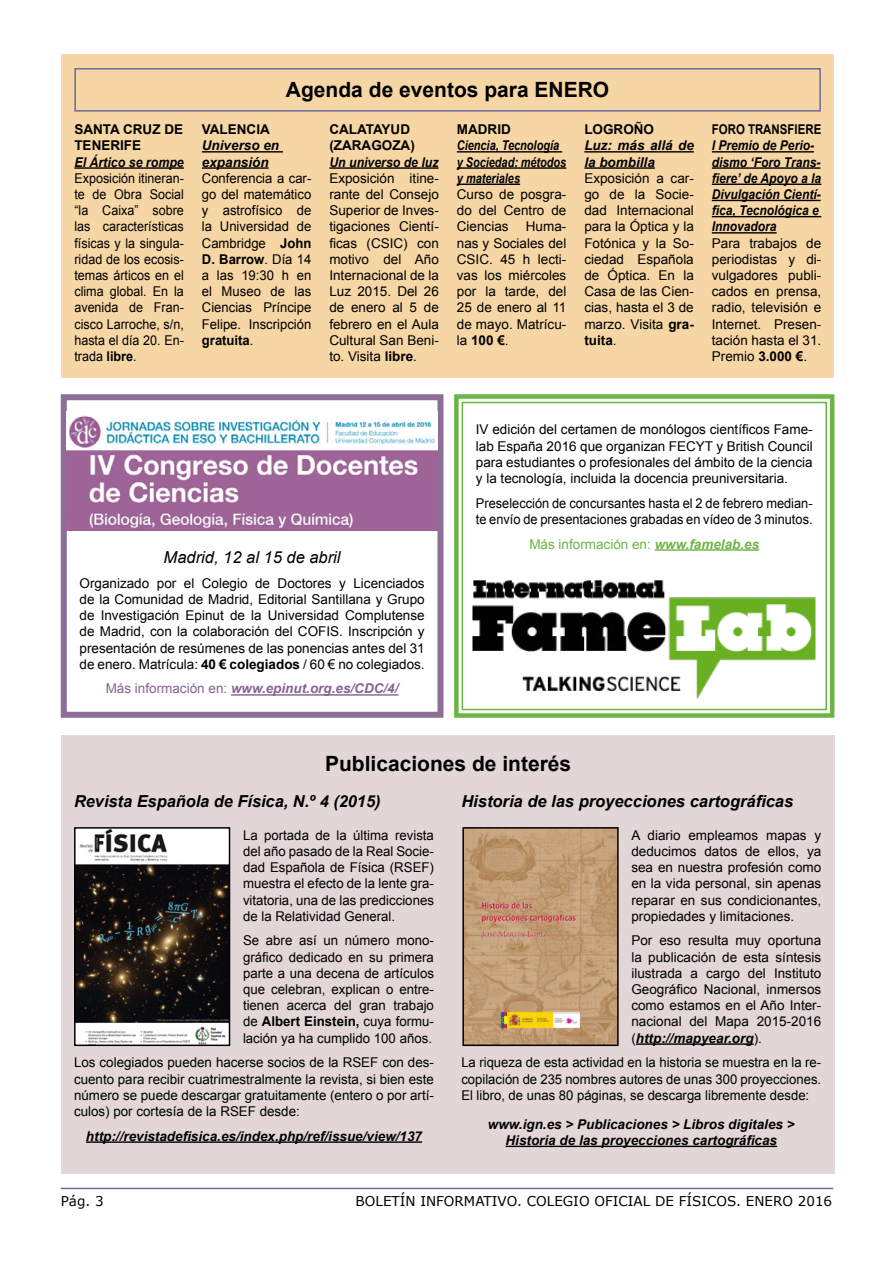
<style>
.page{position:relative;width:893px;height:1263px;background:#fff}
.page>*{position:absolute;margin:0;border:0;box-sizing:border-box;transform-origin:0 0}
.t1{font:700 21px "Arial";color:#000}
.t2{font:italic 700 16.5px "Arial";color:#000}
.t3{font:italic 16.5px "Arial";color:#000}
.t4{font:13.5px/16.2px "Arial";color:#000;text-align:justify}
.t5{font:13.5px/16.2px "Arial";color:#000;text-align:justify;scale:.93 1}
.t6{font:italic 700 13.5px/16.2px "Arial";color:#000}
.t7{font:13.5px/16.2px "Arial";color:#000;scale:.95 1}
.t8{font:italic 700 13.5px/16.2px "Arial";color:#000;scale:.89 1}
.t9{font:700 13.5px/16.2px "Arial";color:#000}
.t10{font:13.5px "Verdana";color:#000}
.t11{font:italic 700 13.5px/16.2px "Arial";color:#000;scale:.81 1}
.t12{font:italic 700 13.5px "Arial";color:#856391}
.t13{font:13.5px "Arial";color:#6cb545}
.t14{font:italic 700 13.5px "Arial";color:#000;scale:.92 1}
.t15{font:italic 700 13.5px "Arial";color:#000;scale:.91 1}
.t16{font:700 13.5px "Arial";color:#000;scale:.85 1}
.s1{font-weight:700}
.s2{font-weight:700;font-style:italic}
.s3{font-weight:400;font-style:normal}
</style>
<div class="page">
<div style="left:61px;top:735px;width:773px;height:438px;background:#e3d6d8"></div>
<hr style="left:86px;top:1141px;width:336px;height:2px;background:#000">
<hr style="left:61px;top:1188px;width:772px;height:1px;background:#6d6a9d">
<hr style="left:636px;top:1043px;width:118px;height:2px;background:#000">
<hr style="left:505px;top:1146px;width:272px;height:1px;background:#000">
<img style="left:77px;top:830px;width:150px;height:213px">
<div style="left:74px;top:827px;width:156px;height:219px;border:2px solid #000"></div>
<img style="left:465px;top:830px;width:151px;height:213px">
<div style="left:462px;top:827px;width:157px;height:219px;border:2px solid #000"></div>
<div style="left:62px;top:54px;width:772px;height:324px;background:#f6d6a4"></div>
<hr style="left:74px;top:167px;width:110px;height:2px;background:#000">
<hr style="left:202px;top:151px;width:81px;height:2px;background:#000">
<hr style="left:202px;top:167px;width:67px;height:2px;background:#000">
<hr style="left:329px;top:167px;width:110px;height:2px;background:#000">
<hr style="left:457px;top:151px;width:105px;height:2px;background:#000">
<hr style="left:457px;top:167px;width:109px;height:2px;background:#000">
<hr style="left:457px;top:184px;width:63px;height:1px;background:#000">
<hr style="left:584px;top:151px;width:110px;height:2px;background:#000">
<hr style="left:584px;top:167px;width:71px;height:2px;background:#000">
<hr style="left:712px;top:151px;width:102px;height:2px;background:#000">
<hr style="left:712px;top:167px;width:108px;height:2px;background:#000">
<hr style="left:712px;top:184px;width:109px;height:1px;background:#000">
<hr style="left:712px;top:200px;width:109px;height:1px;background:#000">
<hr style="left:712px;top:216px;width:109px;height:1px;background:#000">
<hr style="left:712px;top:232px;width:65px;height:2px;background:#000">
<div style="left:74px;top:68px;width:747px;height:44px;border:2px solid #6d6a9d"></div>
<hr style="left:231px;top:694px;width:168px;height:2px;background:#856391">
<div style="left:61px;top:394px;width:382px;height:324px;border:6px solid #8d6e98"></div>
<img style="left:67px;top:411px;width:370px;height:120px">
<svg style="left:454px;top:394px;width:381px;height:324px"></svg>
<div style="left:462px;top:402px;width:365px;height:308px;border:2px solid #6cb545"></div>
<img style="left:471px;top:580px;width:346px;height:119px">
<p class="t9" style="left:74px;top:122px;width:110px">SANTA CRUZ DE<br>TENERIFE</p>
<p class="t14" style="left:74px;top:153px;width:120px">El Ártico se rompe</p>
<p class="t5" style="left:74px;top:170px;width:119px">Exposición itineran&shy;te de Obra Social “la Caixa” sobre las características físicas y la singula&shy;ridad de los ecosis&shy;temas árticos en el clima global. En la avenida de Fran&shy;cisco Larroche, s/n, hasta el día 20. En&shy;trada <span class="s1">libre</span>.</p>
<h1 class="t1" style="left:286px;top:76px;width:325px">Agenda de eventos para ENERO</h1>
<p class="t9" style="left:202px;top:122px;width:69px">VALENCIA</p>
<p class="t6" style="left:202px;top:138px;width:79px">Universo en expansión</p>
<p class="t4" style="left:202px;top:170px;width:111px">Conferencia a car&shy;go del matemático y astrofísico de la Universidad de Cambridge <span class="s1">John D. Barrow</span>. Día 14 a las 19:30 h en el Museo de las Ciencias Príncipe Felipe. Inscripción <span class="s1">gratuita</span>.</p>
<p class="t9" style="left:329px;top:122px;width:87px">CALATAYUD (ZARAGOZA)</p>
<p class="t15" style="left:329px;top:153px;width:122px">Un universo de luz</p>
<p class="t4" style="left:329px;top:170px;width:111px">Exposición itine&shy;rante del Consejo Superior de Inves&shy;tigaciones Cientí&shy;ficas (CSIC) con motivo del Año Internacional de la Luz 2015. Del 26 de enero al 5 de febrero en el Aula Cultural San Beni&shy;to. Visita <span class="s1">libre</span>.</p>
<p class="t9" style="left:457px;top:122px;width:55px">MADRID</p>
<p class="t11" style="left:457px;top:138px;width:137px">Ciencia, Tecnología y Sociedad: métodos y materiales</p>
<p class="t4" style="left:457px;top:186px;width:111px">Curso de posgra&shy;do del Centro de Ciencias</p>
<p class="t4" style="left:457px;top:219px;width:111px;text-indent:69px">Huma&shy;nas y Sociales del CSIC. 45 h lecti&shy;vas los miércoles por la tarde, del 25 de enero al 11 de mayo. Matrícu&shy;la <span class="s1">100 €</span>.</p>
<p class="t9" style="left:584px;top:122px;width:71px">LOGROÑO</p>
<p class="t6" style="left:584px;top:138px;width:111px">Luz: más allá de la bombilla</p>
<p class="t4" style="left:584px;top:170px;width:111px">Exposición a car&shy;go de la Socie&shy;dad Internacional para la Óptica y la Fotónica y la So&shy;ciedad Española de Óptica. En la Casa de las Cien&shy;cias, hasta el 3 de marzo. Visita <span class="s1">gra&shy;tuita</span>.</p>
<p class="t16" style="left:712px;top:121px;width:130px">FORO TRANSFIERE</p>
<p class="t8" style="left:712px;top:138px;width:124px">I Premio de Perio&shy;dismo ‘Foro Trans&shy;fiere’ de Apoyo a la<br>Divulgación Cientí&shy;fica, Tecnológica e<br>Innovadora</p>
<p class="t4" style="left:712px;top:235px;width:111px">Para trabajos de periodistas y di&shy;vulgadores publi&shy;cados en prensa, radio, televisión e Internet. Presen&shy;tación hasta el 31.<br>Premio <span class="s1">3.000 €</span>.</p>
<p class="t4" style="left:476px;top:422px;width:338px">IV edición del certamen de monólogos científicos Fame&shy;lab España 2016 que organizan FECYT y British Council para estudiantes o profesionales del ámbito de la ciencia y la tecnología, incluida la docencia preuniversitaria.</p>
<p class="t7" style="left:476px;top:495px;width:356px">Preselección de concursantes hasta el 2 de febrero median&shy;te envío de presentaciones grabadas en vídeo de 3 minutos.</p>
<p class="t13" style="left:529px;top:535px;width:231px">Más información en: <span class="s2">www.famelab.es</span></p>
<p class="t3" style="left:164px;top:547px;width:178px">Madrid, 12 al 15 de abril</p>
<p class="t4" style="left:80px;top:575px;width:347px">Organizado por el Colegio de Doctores y Licenciados de la Comunidad de Madrid, Editorial Santillana y Grupo de Investigación Epinut de la Universidad Complutense de Madrid, con la colaboración del COFIS. Inscripción y presentación de resúmenes de las ponencias antes del 31 de enero. Matrícula: <span class="s1">40 € colegiados</span> / 60 € no colegiados.</p>
<p class="t12" style="left:106px;top:680px;width:294px"><span class="s3">Más información en:</span> www.epinut.org.es/CDC/4/</p>
<h1 class="t1" style="left:325px;top:749px;width:248px">Publicaciones de interés</h1>
<p class="t2" style="left:74px;top:790px;width:308px">Revista Española de Física, N.º 4 (2015)</p>
<p class="t4" style="left:243px;top:827px;width:192px">La portada de la última revista del año pasado de la Real Socie&shy;dad Española de Física (RSEF) muestra el efecto de la lente gra&shy;vitatoria, una de las predicciones de la Relatividad General.</p>
<p class="t4" style="left:243px;top:933px;width:192px">Se abre así un número mono&shy;gráfico dedicado en su primera parte a una decena de artículos que celebran, explican o entre&shy;tienen acerca del gran trabajo de <span class="s1">Albert Einstein,</span> cuya formu&shy;lación ya ha cumplido 100 años.</p>
<p class="t4" style="left:74px;top:1055px;width:361px">Los colegiados pueden hacerse socios de la RSEF con des&shy;cuento para recibir cuatrimestralmente la revista, si bien este número se puede descargar gratuitamente (entero o por artí&shy;culos) por cortesía de la RSEF desde:</p>
<p class="t6" style="left:86px;top:1128px;width:338px">http://revistadefisica.es/index.php/ref/issue/view/137</p>
<p class="t2" style="left:461px;top:790px;width:333px">Historia de las proyecciones cartográficas</p>
<p class="t4" style="left:631px;top:827px;width:191px">A diario empleamos mapas y deducimos datos de ellos, ya sea en nuestra profesión como en la vida personal, sin apenas reparar en sus condicionantes, propiedades y limitaciones.</p>
<p class="t4" style="left:631px;top:933px;width:191px">Por eso resulta muy oportuna la publicación de esta síntesis ilustrada a cargo del Instituto Geográfico Nacional, inmersos como estamos en el Año Inter&shy;nacional del Mapa 2015-2016 (<span class="s2">http://mapyear.org</span>).</p>
<p class="t4" style="left:461px;top:1055px;width:361px">La riqueza de esta actividad en la historia se muestra en la re&shy;copilación de 235 nombres autores de unas 300 proyecciones.<br>El libro, de unas 80 páginas, se descarga libremente desde:</p>
<p class="t6" style="left:488px;top:1116px;width:308px;text-align:center">www.ign.es &gt; Publicaciones &gt; Libros digitales &gt;<br>Historia de las proyecciones cartográficas</p>
<p class="t10" style="left:61px;top:1193px;width:44px">Pág. 3</p>
<p class="t10" style="left:356px;top:1193px;width:478px">BOLETÍN INFORMATIVO. COLEGIO OFICIAL DE FÍSICOS. ENERO 2016</p>
</div>
